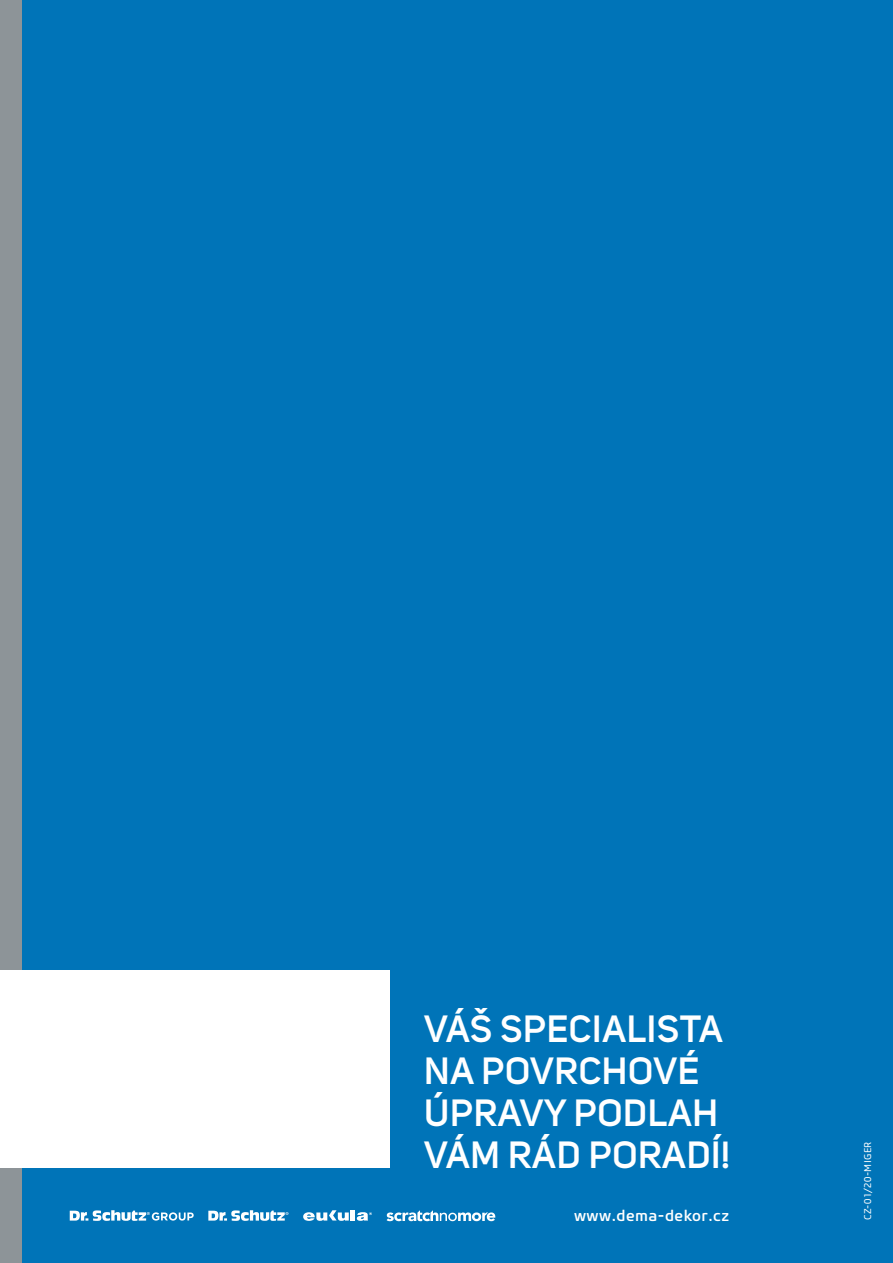
<style>
.page{position:relative;width:893px;height:1263px;background:#0074b8}
.page>*{position:absolute;margin:0;border:0;box-sizing:border-box;transform-origin:0 0}
.t1{font:600 37.5px/42px "Uni Sans";letter-spacing:.02em;color:#fff}
.t2{font:500 15.45px "Core Sans M55";letter-spacing:.03em;color:#fff}
.t3{font:9.75px "Core Sans M45";letter-spacing:.035em;color:#fff}
</style>
<div class="page">
<div style="left:0;top:0;width:21px;height:1263px;background:#8d9498"></div>
<svg style="left:70px;top:1210px;width:124px;height:11px"></svg>
<svg style="left:208px;top:1210px;width:80px;height:11px"></svg>
<svg style="left:303px;top:1210px;width:46px;height:11px"></svg>
<hr style="left:351px;top:1210px;width:4px;height:10px;background:#fff">
<svg style="left:357px;top:1212px;width:15px;height:9px"></svg>
<svg style="left:387px;top:1210px;width:108px;height:11px"></svg>
<div style="left:0;top:970px;width:390px;height:198px;background:#fff"></div>
<p class="t1" style="left:424px;top:1005px;width:307px">VÁŠ SPECIALISTA<br>NA POVRCHOVÉ<br>ÚPRAVY PODLAH<br>VÁM RÁD PORADÍ!</p>
<p class="t2" style="left:574px;top:1206px;width:157px">www.dema-dekor.cz</p>
<p class="t3" style="left:862px;top:1220px;width:80px;rotate:-90deg">CZ-01/20-MIGER</p>
</div>
